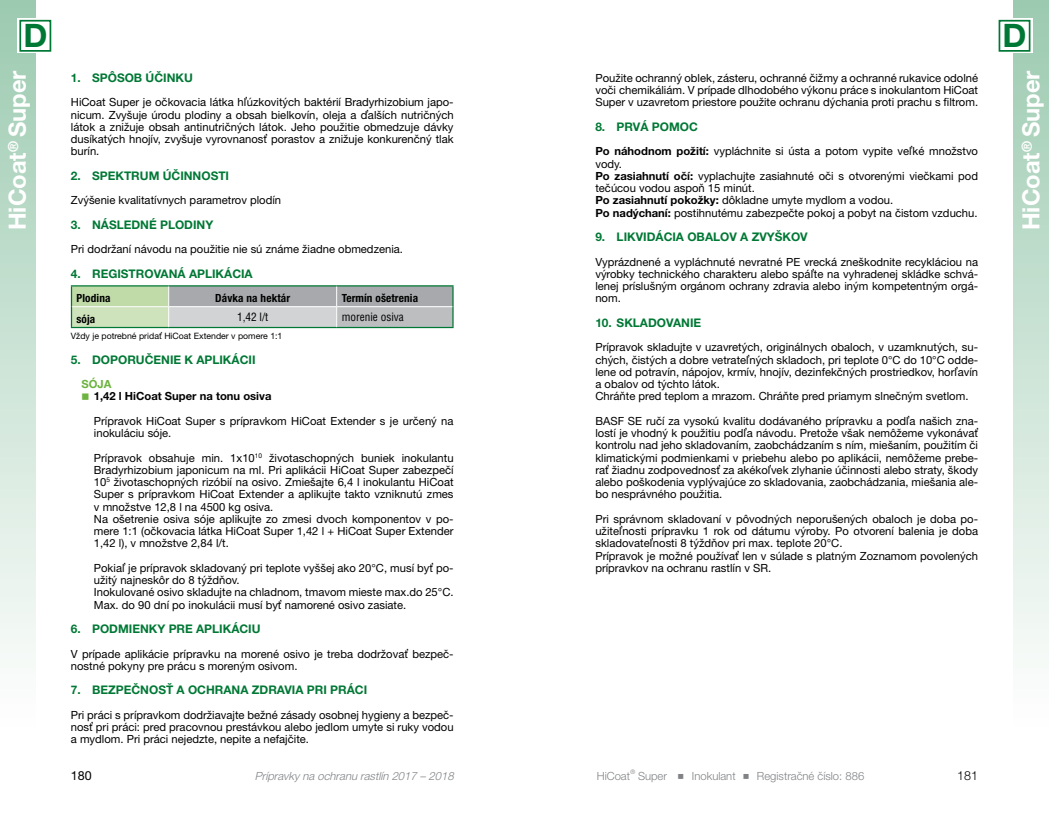
<style>
.page{position:relative;width:1049px;height:815px;background:#fff}
.page>*{position:absolute;margin:0;border:0;box-sizing:border-box;transform-origin:0 0}
.t1{font:700 32.38px "Helvetica Lucia Neue";color:#007835}
.t2{font:700 23.75px "Helvetica Neue LT Pro";color:#fff}
.t3{font:12.5px "Helvetica Lucia Neue";color:#000}
.t4{font:300 12.5px "Helvetica Lucia Neue";color:#000}
.t5{font:700 11.88px "Helvetica Lucia Neue";color:#007835}
.t6{font:11.25px/12.2px "Helvetica Lucia Neue";color:#000}
.t7{font:300 11.25px "Helvetica Lucia Neue";color:#808285}
.t8{font:700 condensed 11.25px "Helvetica Lucia Neue";letter-spacing:.01em;color:#000}
.t9{font:italic 300 11.25px "Helvetica Lucia Neue";color:#808285}
.t10{font:700 11.25px "Helvetica Lucia Neue";color:#000}
.t11{font:500 condensed 11.25px "Helvetica Lucia Neue";color:#000}
.t12{font:700 11.25px "Helvetica Lucia Neue";color:#6cb33f}
.t13{font:8.75px "Helvetica Lucia Neue";color:#000}
.s1{font-weight:700}
</style>
<div class="page">
<div style="left:1013px;top:0;width:36px;height:748px;background:linear-gradient(to bottom,#9ccab0,#fff)"></div>
<div style="left:0;top:0;width:35px;height:748px;background:linear-gradient(to bottom,#9ccab0,#fff)"></div>
<svg style="left:18px;top:18px;width:34px;height:35px"></svg>
<div style="left:20px;top:21px;width:30px;height:30px;background:#fff"></div>
<div style="left:19px;top:20px;width:32px;height:32px;border:2px solid #007835"></div>
<svg style="left:998px;top:18px;width:34px;height:35px"></svg>
<div style="left:999px;top:21px;width:30px;height:30px;background:#fff"></div>
<div style="left:998px;top:20px;width:32px;height:32px;border:2px solid #007835"></div>
<div style="left:71px;top:286px;width:98px;height:21px;background:#c0daa8"></div>
<div style="left:71px;top:307px;width:98px;height:20px;background:#cee2bc"></div>
<hr style="left:71px;top:285px;width:98px;height:2px;background:#007835">
<hr style="left:169px;top:285px;width:168px;height:2px;background:#007835">
<hr style="left:337px;top:285px;width:117px;height:2px;background:#007835">
<hr style="left:452px;top:287px;width:2px;height:20px;background:#007835">
<svg style="left:71px;top:287px;width:1px;height:40px"></svg>
<hr style="left:452px;top:307px;width:2px;height:20px;background:#007835">
<hr style="left:71px;top:327px;width:98px;height:1px;background:#007835">
<hr style="left:169px;top:327px;width:168px;height:1px;background:#007835">
<hr style="left:337px;top:327px;width:117px;height:1px;background:#007835">
<hr style="left:72px;top:306px;width:97px;height:1px;background:#fff">
<svg style="left:168px;top:286px;width:285px;height:41px;background:#b6babb"></svg>
<h1 class="t1" style="left:23px;top:16px;width:25px">D</h1>
<h1 class="t1" style="left:1002px;top:16px;width:25px">D</h1>
<h2 class="t2" style="left:3px;top:230px;width:161px;rotate:-90deg">HiCoat<sup>®</sup> Super</h2>
<p class="t5" style="left:71px;top:71px;width:124px">1. SPÔSOB ÚČINKU</p>
<p class="t6" style="left:71px;top:96px;width:384px;text-align:justify">HiCoat Super je očkovacia látka hľúzkovitých baktérií Bradyrhizobium japo&shy;nicum. Zvyšuje úrodu plodiny a obsah bielkovín, oleja a ďalších nutričných látok a znižuje obsah antinutričných látok. Jeho použitie obmedzuje dávky dusíkatých hnojív, zvyšuje vyrovnanosť porastov a znižuje konkurenčný tlak burín.</p>
<p class="t5" style="left:71px;top:168px;width:160px">2. SPEKTRUM ÚČINNOSTI</p>
<p class="t6" style="left:71px;top:194px;width:212px">Zvýšenie kvalitatívnych parametrov plodín</p>
<p class="t5" style="left:71px;top:217px;width:144px">3. NÁSLEDNÉ PLODINY</p>
<p class="t6" style="left:71px;top:243px;width:334px">Pri dodržaní návodu na použitie nie sú známe žiadne obmedzenia.</p>
<p class="t5" style="left:71px;top:266px;width:183px">4. REGISTROVANÁ APLIKÁCIA</p>
<p class="t8" style="left:76px;top:291px;width:35px">Plodina</p>
<p class="t8" style="left:215px;top:291px;width:76px">Dávka na hektár</p>
<p class="t8" style="left:342px;top:291px;width:78px">Termín ošetrenia</p>
<p class="t8" style="left:77px;top:311px;width:20px">sója</p>
<p class="t11" style="left:237px;top:311px;width:33px">1,42 l/t</p>
<p class="t11" style="left:342px;top:311px;width:64px">morenie osiva</p>
<p class="t13" style="left:71px;top:330px;width:213px">Vždy je potrebné pridať HiCoat Extender v pomere 1:1</p>
<p class="t5" style="left:71px;top:352px;width:186px">5. DOPORUČENIE K APLIKÁCII</p>
<p class="t12" style="left:81px;top:377px;width:32px">SÓJA</p>
<p class="t10" style="left:94px;top:389px;width:179px">1,42 l HiCoat Super na tonu osiva</p>
<p class="t6" style="left:94px;top:414px;width:361px">Prípravok HiCoat Super s prípravkom HiCoat Extender s je určený na inokuláciu sóje.</p>
<p class="t6" style="left:94px;top:451px;width:361px">Prípravok obsahuje min. 1x10<sup>10</sup> životaschopných buniek inokulantu Bradyrhizobium japonicum na ml. Pri aplikácii HiCoat Super zabezpečí 10<sup>5</sup> životaschopných rizóbií na osivo. Zmiešajte 6,4 l inokulantu HiCoat Super s prípravkom HiCoat Extender a aplikujte takto vzniknutú zmes v množstve 12,8 l na 4500 kg osiva.<br>Na ošetrenie osiva sóje aplikujte zo zmesi dvoch komponentov v po&shy;mere 1:1 (očkovacia látka HiCoat Super 1,42 l + HiCoat Super Extender 1,42 l), v množstve 2,84 l/t.</p>
<p class="t6" style="left:94px;top:561px;width:361px">Pokiaľ je prípravok skladovaný pri teplote vyššej ako 20°C, musí byť po&shy;užitý najneskôr do 8 týždňov.<br>Inokulované osivo skladujte na chladnom, tmavom mieste max.do 25°C.<br>Max. do 90 dní po inokulácii musí byť namorené osivo zasiate.</p>
<p class="t5" style="left:71px;top:621px;width:191px">6. PODMIENKY PRE APLIKÁCIU</p>
<p class="t6" style="left:71px;top:647px;width:384px">V prípade aplikácie prípravku na morené osivo je treba dodržovať bezpeč&shy;nostné pokyny pre prácu s moreným osivom.</p>
<p class="t5" style="left:71px;top:683px;width:298px">7. BEZPEČNOSŤ A OCHRANA ZDRAVIA PRI PRÁCI</p>
<p class="t6" style="left:71px;top:708px;width:384px;text-align:justify">Pri práci s prípravkom dodržiavajte bežné zásady osobnej hygieny a bezpeč&shy;nosť pri práci: pred pracovnou prestávkou alebo jedlom umyte si ruky vodou a mydlom. Pri práci nejedzte, nepite a nefajčite.</p>
<p class="t6" style="left:595px;top:71px;width:384px;text-align:justify">Použite ochranný oblek, zásteru, ochranné čižmy a ochranné rukavice odolné voči chemikáliám. V prípade dlhodobého výkonu práce s inokulantom HiCoat Super v uzavretom priestore použite ochranu dýchania proti prachu s filtrom.</p>
<p class="t5" style="left:595px;top:119px;width:104px">8. PRVÁ POMOC</p>
<p class="t6" style="left:595px;top:145px;width:384px"><span class="s1">Po náhodnom požití:</span> vypláchnite si ústa a potom vypite veľké množstvo vody.<br><span class="s1">Po zasiahnutí očí:</span> vyplachujte zasiahnuté oči s otvorenými viečkami pod tečúcou vodou aspoň 15 minút.<br><span class="s1">Po zasiahnutí pokožky:</span> dôkladne umyte mydlom a vodou.<br><span class="s1">Po nadýchaní:</span> postihnutému zabezpečte pokoj a pobyt na čistom vzduchu.</p>
<p class="t5" style="left:595px;top:229px;width:214px">9. LIKVIDÁCIA OBALOV A ZVYŠKOV</p>
<p class="t6" style="left:595px;top:255px;width:384px;text-align:justify">Vyprázdnené a vypláchnuté nevratné PE vrecká zneškodnite recykláciou na výrobky technického charakteru alebo spáľte na vyhradenej skládke schvá&shy;lenej príslušným orgánom ochrany zdravia alebo iným kompetentným orgá&shy;nom.</p>
<p class="t5" style="left:595px;top:315px;width:107px">10. SKLADOVANIE</p>
<p class="t6" style="left:595px;top:341px;width:384px">Prípravok skladujte v uzavretých, originálnych obaloch, v uzamknutých, su&shy;chých, čistých a dobre vetrateľných skladoch, pri teplote 0°C do 10°C odde&shy;lene od potravín, nápojov, krmív, hnojív, dezinfekčných prostriedkov, horľavín a obalov od týchto látok.<br>Chráňte pred teplom a mrazom. Chráňte pred priamym slnečným svetlom.</p>
<p class="t6" style="left:595px;top:414px;width:384px;text-align:justify">BASF SE ručí za vysokú kvalitu dodávaného prípravku a podľa našich zna&shy;lostí je vhodný k použitiu podľa návodu. Pretože však nemôžeme vykonávať kontrolu nad jeho skladovaním, zaobchádzaním s ním, miešaním, použitím či klimatickými podmienkami v priebehu alebo po aplikácii, nemôžeme prebe&shy;rať žiadnu zodpovednosť za akékoľvek zlyhanie účinnosti alebo straty, škody alebo poškodenia vyplývajúce zo skladovania, zaobchádzania, miešania ale&shy;bo nesprávného použitia.</p>
<p class="t6" style="left:595px;top:512px;width:384px">Pri správnom skladovaní v pôvodných neporušených obaloch je doba po&shy;užiteľnosti prípravku 1 rok od dátumu výroby. Po otvorení balenia je doba skladovateľnosti 8 týždňov pri max. teplote 20°C.<br>Prípravok je možné používať len v súlade s platným Zoznamom povolených prípravkov na ochranu rastlín v SR.</p>
<p class="t3" style="left:71px;top:768px;width:22px">180</p>
<p class="t9" style="left:255px;top:769px;width:203px">Prípravky na ochranu rastlín 2017 – 2018</p>
<p class="t7" style="left:597px;top:769px;width:269px">HiCoat® Super Ĭ Inokulant Ĭ Registračné číslo: 886</p>
<p class="t4" style="left:957px;top:768px;width:22px">181</p>
<h2 class="t2" style="left:1016px;top:230px;width:161px;rotate:-90deg">HiCoat<sup>®</sup> Super</h2>
</div>
